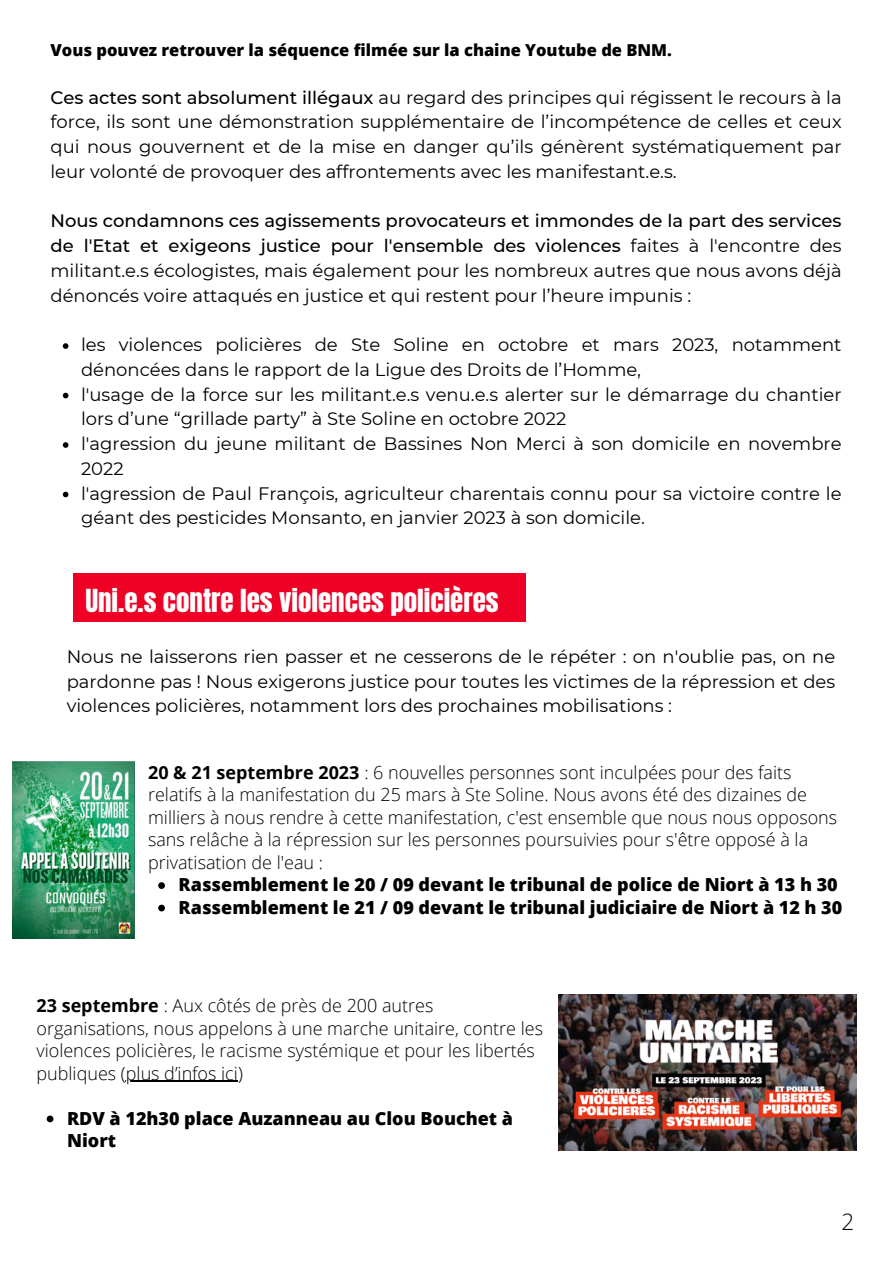
<style>
.page{position:relative;width:893px;height:1264px;background:#fff}
.page>*{position:absolute;margin:0;border:0;box-sizing:border-box;transform-origin:0 0}
.t1{font:27px "Anton";color:#fff}
.t2{font:300 22.5px "Open Sans";color:#000}
.t3{font:18px/24.8px "Montserrat";color:#000}
.t4{font:300 18px/22.5px "Open Sans";color:#000}
.t5{font:800 18px/22.5px "Open Sans";color:#000}
.t6{font:800 16.5px "Open Sans";color:#000}
.s1{font-weight:500}
.s2{font-weight:700}
</style>
<div class="page">
<div style="left:73px;top:573px;width:452px;height:48px;background:#ef0125"></div>
<img style="left:12px;top:761px;width:123px;height:178px">
<img style="left:558px;top:994px;width:298px;height:156px">
<svg style="left:63px;top:343px;width:5px;height:6px"></svg>
<svg style="left:63px;top:393px;width:5px;height:5px"></svg>
<svg style="left:63px;top:442px;width:5px;height:6px"></svg>
<svg style="left:63px;top:491px;width:5px;height:6px"></svg>
<svg style="left:158px;top:882px;width:7px;height:7px"></svg>
<svg style="left:158px;top:904px;width:7px;height:7px"></svg>
<svg style="left:47px;top:1115px;width:6px;height:7px"></svg>
<hr style="left:126px;top:1080px;width:112px;height:1px;background:#000">
<p class="t6" style="left:50px;top:39px;width:623px">Vous pouvez retrouver la séquence filmée sur la chaine Youtube de BNM.</p>
<p class="t3" style="left:50px;top:85px;width:792px;text-align:justify"><span class="s1">Ces actes sont absolument illégaux</span> au regard des principes qui régissent le recours à la force, ils sont une démonstration supplémentaire de l’incompétence de celles et ceux qui nous gouvernent et de la mise en danger qu’ils génèrent systématiquement par leur volonté de provoquer des affrontements avec les manifestant.e.s.</p>
<p class="t3" style="left:50px;top:208px;width:792px;text-align:justify"><span class="s1">Nous condamnons ces agissements provocateurs et immondes de la part des services de l'Etat et exigeons justice pour l'ensemble des violences</span> faites à l'encontre des militant.e.s écologistes, mais également pour les nombreux autres que nous avons déjà dénoncés voire attaqués en justice et qui restent pour l’heure impunis :</p>
<p class="t3" style="left:81px;top:332px;width:762px">les violences policières de Ste Soline en octobre et mars 2023, notamment dénoncées dans le rapport de la Ligue des Droits de l’Homme,</p>
<p class="t3" style="left:81px;top:382px;width:762px">l'usage de la force sur les militant.e.s venu.e.s alerter sur le démarrage du chantier lors d’une “grillade party” à Ste Soline en octobre 2022</p>
<p class="t3" style="left:81px;top:431px;width:762px">l'agression du jeune militant de Bassines Non Merci à son domicile en novembre<br>2022</p>
<p class="t3" style="left:81px;top:480px;width:762px">l'agression de Paul François, agriculteur charentais connu pour sa victoire contre le géant des pesticides Monsanto, en janvier 2023 à son domicile.</p>
<p class="t1" style="left:85px;top:581px;width:415px">Uni.e.s contre les violences policières</p>
<p class="t3" style="left:67px;top:644px;width:770px;text-align:justify">Nous ne laisserons rien passer et ne cesserons de le répéter : on n'oublie pas, on ne pardonne pas ! Nous exigerons justice pour toutes les victimes de la répression et des violences policières, notamment lors des prochaines mobilisations :</p>
<p class="t4" style="left:148px;top:760px;width:690px"><span class="s2">20 &amp; 21 septembre 2023</span> : 6 nouvelles personnes sont inculpées pour des faits relatifs à la manifestation du 25 mars à Ste Soline. Nous avons été des dizaines de milliers à nous rendre à cette manifestation, c'est ensemble que nous nous opposons sans relâche à la répression sur les personnes poursuivies pour s'être opposé à la privatisation de l'eau :</p>
<p class="t5" style="left:179px;top:873px;width:660px">Rassemblement le 20 / 09 devant le tribunal de police de Niort à 13 h 30</p>
<p class="t5" style="left:179px;top:895px;width:665px">Rassemblement le 21 / 09 devant le tribunal judiciaire de Niort à 12 h 30</p>
<p class="t4" style="left:37px;top:993px;width:508px"><span class="s2">23 septembre</span> : Aux côtés de près de 200 autres organisations, nous appelons à une marche unitaire, contre les violences policières, le racisme systémique et pour les libertés publiques (plus d’infos ici)</p>
<p class="t5" style="left:67px;top:1106px;width:447px">RDV à 12h30 place Auzanneau au Clou Bouchet à<br>Niort</p>
<p class="t2" style="left:841px;top:1205px;width:14px">2</p>
</div>
